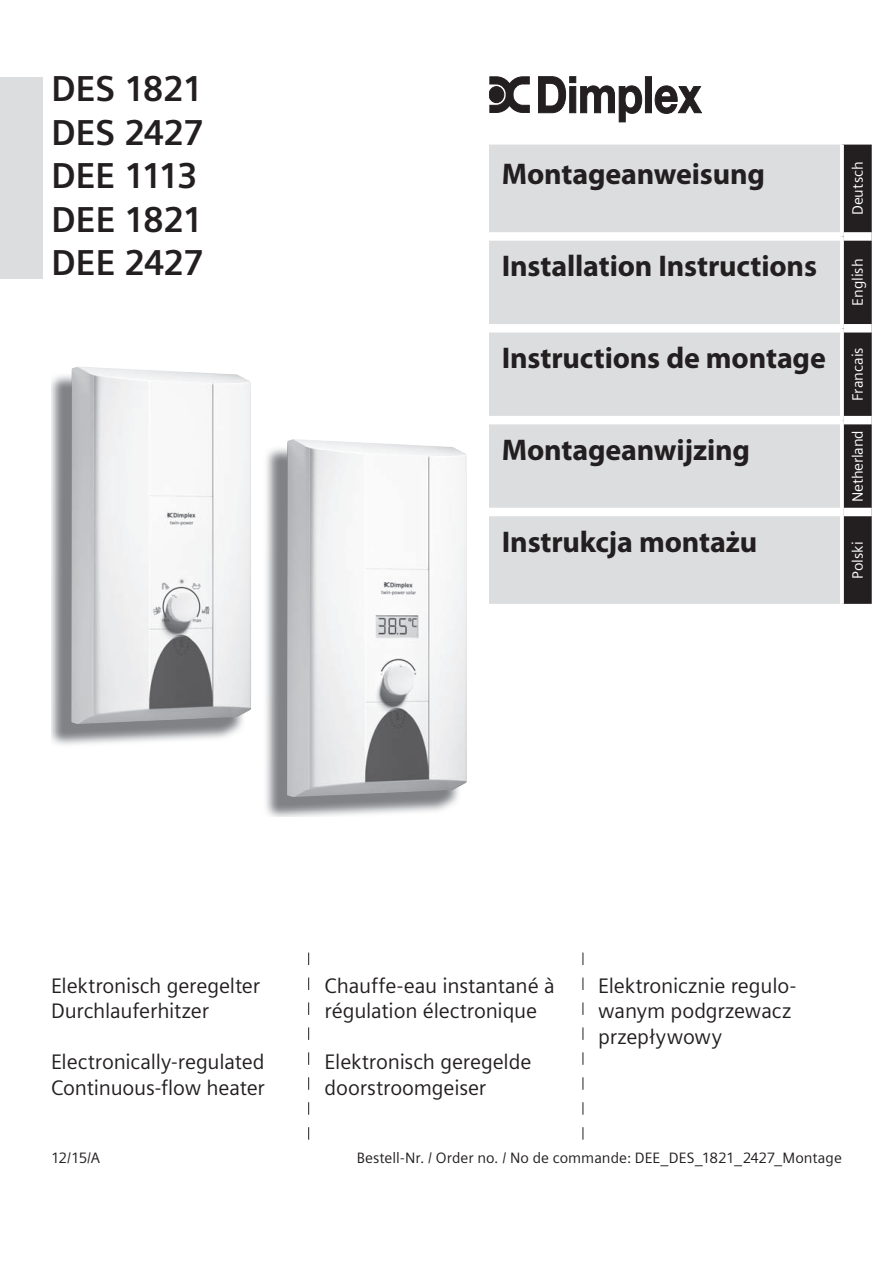
<style>
.page{position:relative;width:893px;height:1263px;background:#fff}
.page>*{position:absolute;margin:0;border:0;box-sizing:border-box;transform-origin:0 0}
.t1{font:700 36px/43.5px "Siemens Sans";letter-spacing:-.025em;color:#231f20}
.t2{font:700 30px "Myriad Pro";letter-spacing:-.005em;color:#231f20}
.t3{font:21px/25.5px "Siemens Sans";letter-spacing:-.01em;color:#231f20}
.t4{font:15px "Siemens Sans";color:#231f20}
.t5{font:15px "Siemens Sans";letter-spacing:-.005em;color:#fff}
</style>
<div class="page">
<svg style="left:538px;top:77px;width:164px;height:45px"></svg>
<div style="left:489px;top:87px;width:15px;height:16px;border:1px solid #231f20;border-radius:50%"></div>
<svg style="left:490px;top:77px;width:39px;height:35px"></svg>
<svg style="left:308px;top:952px;width:1px;height:188px"></svg>
<svg style="left:583px;top:952px;width:1px;height:188px"></svg>
<div style="left:0;top:77px;width:43px;height:202px;background:#dcdddf"></div>
<img style="left:51px;top:375px;width:191px;height:370px">
<img style="left:71px;top:367px;width:180px;height:357px">
<img style="left:266px;top:448px;width:192px;height:368px">
<img style="left:287px;top:439px;width:180px;height:358px">
<div style="left:489px;top:145px;width:351px;height:459px;background:#dcdddf"></div>
<div style="left:844px;top:145px;width:28px;height:459px;background:#231f20"></div>
<div style="left:489px;top:232px;width:351px;height:9px;background:#fff"></div>
<div style="left:489px;top:324px;width:351px;height:9px;background:#fff"></div>
<div style="left:489px;top:416px;width:351px;height:8px;background:#fff"></div>
<div style="left:489px;top:508px;width:351px;height:8px;background:#fff"></div>
<svg style="left:843px;top:145px;width:1px;height:91px"></svg>
<svg style="left:841px;top:236px;width:3px;height:92px"></svg>
<svg style="left:842px;top:328px;width:2px;height:92px"></svg>
<svg style="left:842px;top:420px;width:2px;height:92px"></svg>
<svg style="left:842px;top:512px;width:2px;height:92px"></svg>
<div style="left:844px;top:232px;width:28px;height:9px;background:#fff"></div>
<div style="left:844px;top:324px;width:28px;height:9px;background:#fff"></div>
<div style="left:844px;top:416px;width:28px;height:8px;background:#fff"></div>
<div style="left:844px;top:508px;width:28px;height:8px;background:#fff"></div>
<h1 class="t1" style="left:51px;top:69px;width:155px">DES 1821<br>DES 2427<br>DEE 1113<br>DEE 1821<br>DEE 2427</h1>
<h2 class="t2" style="left:502px;top:163px;width:265px">Montageanweisung</h2>
<p class="t5" style="left:850px;top:215px;width:56px;rotate:-90deg">Deutsch</p>
<h2 class="t2" style="left:502px;top:255px;width:317px">Installation Instructions</h2>
<p class="t5" style="left:850px;top:306px;width:49px;rotate:-90deg">English</p>
<h2 class="t2" style="left:502px;top:346px;width:326px">Instructions de montage</h2>
<p class="t5" style="left:850px;top:401px;width:55px;rotate:-90deg">Francais</p>
<h2 class="t2" style="left:502px;top:438px;width:250px">Montageanwijzing</h2>
<p class="t5" style="left:850px;top:502px;width:73px;rotate:-90deg">Netherland</p>
<h2 class="t2" style="left:502px;top:530px;width:257px">Instrukcja montażu</h2>
<p class="t5" style="left:850px;top:579px;width:39px;rotate:-90deg">Polski</p>
<p class="t3" style="left:51px;top:974px;width:211px">Elektronisch geregelter<br>Durchlauferhitzer</p>
<p class="t3" style="left:51px;top:1050px;width:215px">Electronically-regulated<br>Continuous-flow heater</p>
<p class="t3" style="left:325px;top:974px;width:232px">Chauffe-eau instantané à régulation électronique</p>
<p class="t3" style="left:325px;top:1050px;width:208px">Elektronisch geregelde doorstroomgeiser</p>
<p class="t3" style="left:598px;top:974px;width:200px">Elektronicznie regulo - wanym podgrzewacz przepływowy</p>
<p class="t4" style="left:51px;top:1150px;width:51px">12/15/A</p>
<p class="t4" style="left:357px;top:1150px;width:487px">Bestell-Nr. / Order no. / No de commande: DEE_DES_1821_2427_Montage</p>
</div>
